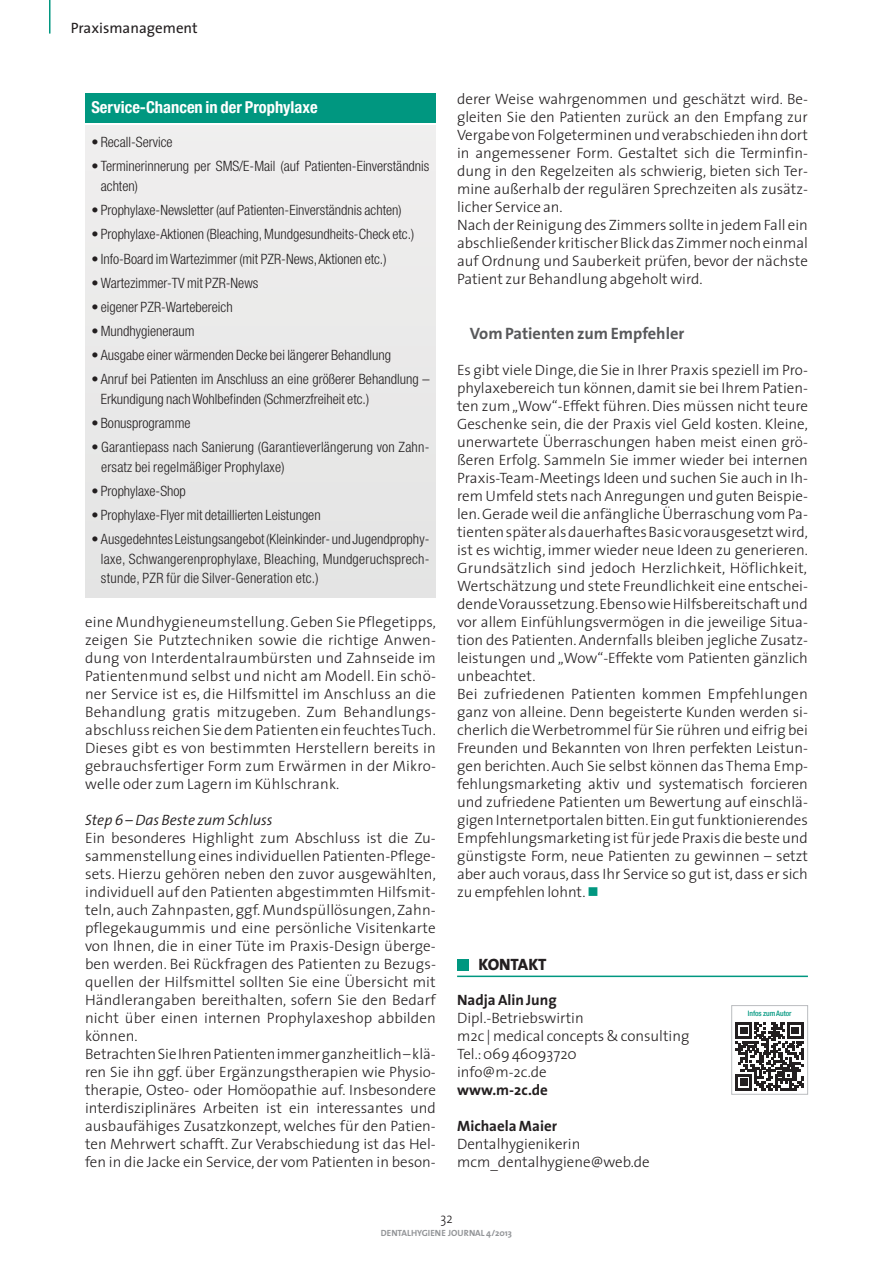
<style>
.page{position:relative;width:893px;height:1263px;background:#fff}
.page>*{position:absolute;margin:0;border:0;box-sizing:border-box;transform-origin:0 0}
.t1{font:700 condensed 16.5px "Helvetica Neue";color:#fff}
.t2{font:700 16.5px "The Sans";color:#58595b}
.t3{font:800 16.5px "The Sans";letter-spacing:-.005em;color:#231f20}
.t4{font:300 15px/18px "The Sans";color:#231f20}
.t5{font:700 15px "The Sans";color:#231f20}
.t6{font:italic 300 15px "The Sans";color:#231f20}
.t7{font:15px "The Sans";color:#231f20}
.t8{font:300 condensed 14.25px/19.5px "Helvetica Neue";color:#231f20}
.t9{font:300 14.25px "The Sans";color:#231f20;scale:.9 1}
.t10{font:700 9px "The Sans";color:#939598}
.t11{font:500 condensed 7.5px "Helvetica Neue";color:#009780}
.s1{color:#009780}
</style>
<div class="page">
<hr style="left:49px;top:0;width:2px;height:34px;background:#009780">
<hr style="left:457px;top:975px;width:351px;height:2px;background:#009780">
<div style="left:457px;top:959px;width:11px;height:11px;background:#009780"></div>
<div style="left:731px;top:1005px;width:77px;height:89px;border:1px solid #bbbdc0"></div>
<svg style="left:736px;top:1022px;width:68px;height:68px"></svg>
<div style="left:85px;top:125px;width:351px;height:472px;background:#eae9e9"></div>
<div style="left:85px;top:94px;width:351px;height:29px;background:#009780"></div>
<p class="t7" style="left:71px;top:23px;width:128px">Praxismanagement</p>
<p class="t1" style="left:91px;top:101px;width:228px">Service-Chancen in der Prophylaxe</p>
<p class="t8" style="left:91px;top:134px;width:83px">• Recall-Service</p>
<p class="t8" style="left:101px;top:158px;width:330px;text-indent:-9px">• Terminerinnerung per SMS/E-Mail (auf Patienten-Einverständnis achten)</p>
<p class="t8" style="left:91px;top:202px;width:312px">• Prophylaxe-Newsletter (auf Patienten-Einverständnis achten)</p>
<p class="t8" style="left:91px;top:226px;width:324px">• Prophylaxe-Aktionen (Bleaching, Mundgesundheits-Check etc.)</p>
<p class="t8" style="left:91px;top:250px;width:297px">• Info-Board im Wartezimmer (mit PZR-News, Aktionen etc.)</p>
<p class="t8" style="left:91px;top:274px;width:168px">• Wartezimmer-TV mit PZR-News</p>
<p class="t8" style="left:91px;top:298px;width:143px">• eigener PZR-Wartebereich</p>
<p class="t8" style="left:91px;top:322px;width:105px">• Mundhygieneraum</p>
<p class="t8" style="left:91px;top:347px;width:301px">• Ausgabe einer wärmenden Decke bei längerer Behandlung</p>
<p class="t8" style="left:101px;top:371px;width:330px;text-indent:-9px">• Anruf bei Patienten im Anschluss an eine größerer Behandlung –<br>Erkundigung nach Wohlbefinden (Schmerzfreiheit etc.)</p>
<p class="t8" style="left:91px;top:414px;width:101px">• Bonusprogramme</p>
<p class="t8" style="left:101px;top:439px;width:330px;text-indent:-10px">• Garantiepass nach Sanierung (Garantieverlängerung von Zahn - ersatz bei regelmäßiger Prophylaxe)</p>
<p class="t8" style="left:91px;top:482px;width:96px">• Prophylaxe-Shop</p>
<p class="t8" style="left:91px;top:507px;width:231px">• Prophylaxe-Flyer mit detaillierten Leistungen</p>
<p class="t8" style="left:101px;top:531px;width:330px;text-align:justify;text-indent:-10px">• Ausgedehntes Leistungsangebot (Kleinkinder- und Jugendprophy&shy;laxe, Schwangerenprophylaxe, Bleaching, Mundgeruchsprech&shy;stunde, PZR für die Silver-Generation etc.)</p>
<p class="t4" style="left:85px;top:614px;width:352px;text-align:justify">eine Mundhygieneumstellung. Geben Sie Pflegetipps, zeigen Sie Putztechniken sowie die richtige Anwen&shy;dung von Interdentalraumbürsten und Zahnseide im Patientenmund selbst und nicht am Modell. Ein schö&shy;ner Service ist es, die Hilfsmittel im Anschluss an die Behandlung gratis mitzugeben. Zum Behandlungs - abschluss reichen Sie dem Patienten ein feuchtes Tuch.<br>Dieses gibt es von bestimmten Herstellern bereits in gebrauchsfertiger Form zum Erwärmen in der Mikro&shy;welle oder zum Lagern im Kühlschrank.</p>
<p class="t6" style="left:85px;top:814px;width:189px">Step 6 – Das Beste zum Schluss</p>
<p class="t4" style="left:85px;top:830px;width:352px">Ein besonderes Highlight zum Abschluss ist die Zu&shy;sammenstellung eines individuellen Patienten-Pflege - sets. Hierzu gehören neben den zuvor ausgewählten, individuell auf den Patienten abgestimmten Hilfsmit&shy;teln, auch Zahnpasten, ggf. Mundspüllösungen, Zahn&shy;pflegekaugummis und eine persönliche Visitenkarte von Ihnen, die in einer Tüte im Praxis-Design überge&shy;ben werden. Bei Rückfragen des Patienten zu Bezugs&shy;quellen der Hilfsmittel sollten Sie eine Übersicht mit Händlerangaben bereithalten, sofern Sie den Bedarf nicht über einen internen Prophylaxeshop abbilden können.<br>Betrachten Sie Ihren Patienten immer ganzheitlich – klä&shy;ren Sie ihn ggf. über Ergänzungstherapien wie Physio&shy;therapie, Osteo- oder Homöopathie auf. Insbesondere interdisziplinäres Arbeiten ist ein interessantes und ausbaufähiges Zusatzkonzept, welches für den Patien&shy;ten Mehrwert schafft. Zur Verabschiedung ist das Hel&shy;fen in die Jacke ein Service, der vom Patienten in beson-</p>
<p class="t4" style="left:457px;top:92px;width:352px">derer Weise wahrgenommen und geschätzt wird. Be&shy;gleiten Sie den Patienten zurück an den Empfang zur Vergabe von Folgeterminen und verabschieden ihn dort in angemessener Form. Gestaltet sich die Terminfin&shy;dung in den Regelzeiten als schwierig, bieten sich Ter&shy;mine außerhalb der regulären Sprechzeiten als zusätz&shy;licher Service an.<br>Nach der Reinigung des Zimmers sollte in jedem Fall ein abschließender kritischer Blick das Zimmer noch einmal auf Ordnung und Sauberkeit prüfen, bevor der nächste Patient zur Behandlung abgeholt wird.</p>
<p class="t2" style="left:470px;top:325px;width:216px">Vom Patienten zum Empfehler</p>
<p class="t4" style="left:457px;top:362px;width:352px">Es gibt viele Dinge, die Sie in Ihrer Praxis speziell im Pro&shy;phylaxebereich tun können, damit sie bei Ihrem Patien&shy;ten zum „Wow“-Effekt führen. Dies müssen nicht teure Geschenke sein, die der Praxis viel Geld kosten. Kleine, unerwartete Überraschungen haben meist einen grö&shy;ßeren Erfolg. Sammeln Sie immer wieder bei internen Praxis-Team-Meetings Ideen und suchen Sie auch in Ih&shy;rem Umfeld stets nach Anregungen und guten Beispie&shy;len. Gerade weil die anfängliche Überraschung vom Pa&shy;tienten später als dauerhaftes Basic vorausgesetzt wird, ist es wichtig, immer wieder neue Ideen zu generieren.<br>Grundsätzlich sind jedoch Herzlichkeit, Höflichkeit, Wertschätzung und stete Freundlichkeit eine entschei&shy;dende Voraussetzung. Ebenso wie Hilfsbereitschaft und vor allem Einfühlungsvermögen in die jeweilige Situa&shy;tion des Patienten. Andernfalls bleiben jegliche Zusatz&shy;leistungen und „Wow“-Effekte vom Patienten gänzlich unbeachtet.<br>Bei zufriedenen Patienten kommen Empfehlungen ganz von alleine. Denn begeisterte Kunden werden si&shy;cherlich die Werbetrommel für Sie rühren und eifrig bei Freunden und Bekannten von Ihren perfekten Leistun&shy;gen berichten. Auch Sie selbst können das Thema Emp&shy;fehlungsmarketing aktiv und systematisch forcieren und zufriedene Patienten um Bewertung auf einschlä&shy;gigen Internetportalen bitten. Ein gut funktionierendes Empfehlungsmarketing ist für jede Praxis die beste und günstigste Form, neue Patienten zu gewinnen – setzt aber auch voraus, dass Ihr Service so gut ist, dass er sich zu empfehlen lohnt. <span class="s1">■</span></p>
<p class="t3" style="left:478px;top:956px;width:70px">KONTAKT</p>
<p class="t5" style="left:457px;top:992px;width:101px">Nadja Alin Jung</p>
<p class="t4" style="left:457px;top:1010px;width:234px">Dipl.-Betriebswirtin<br>m2c | medical concepts &amp; consulting<br>Tel.: 069 46093720<br>info@m-2c.de</p>
<p class="t5" style="left:457px;top:1082px;width:92px">www.m-2c.de</p>
<p class="t5" style="left:457px;top:1118px;width:101px">Michaela Maier</p>
<p class="t4" style="left:457px;top:1136px;width:194px">Dentalhygienikerin mcm_dentalhygiene@web.de</p>
<p class="t11" style="left:748px;top:1010px;width:45px">Infos zum Autor</p>
<p class="t9" style="left:440px;top:1212px;width:15px">32</p>
<p class="t10" style="left:381px;top:1228px;width:133px">DENTALHYGIENE JOURNAL 4/2013</p>
</div>
